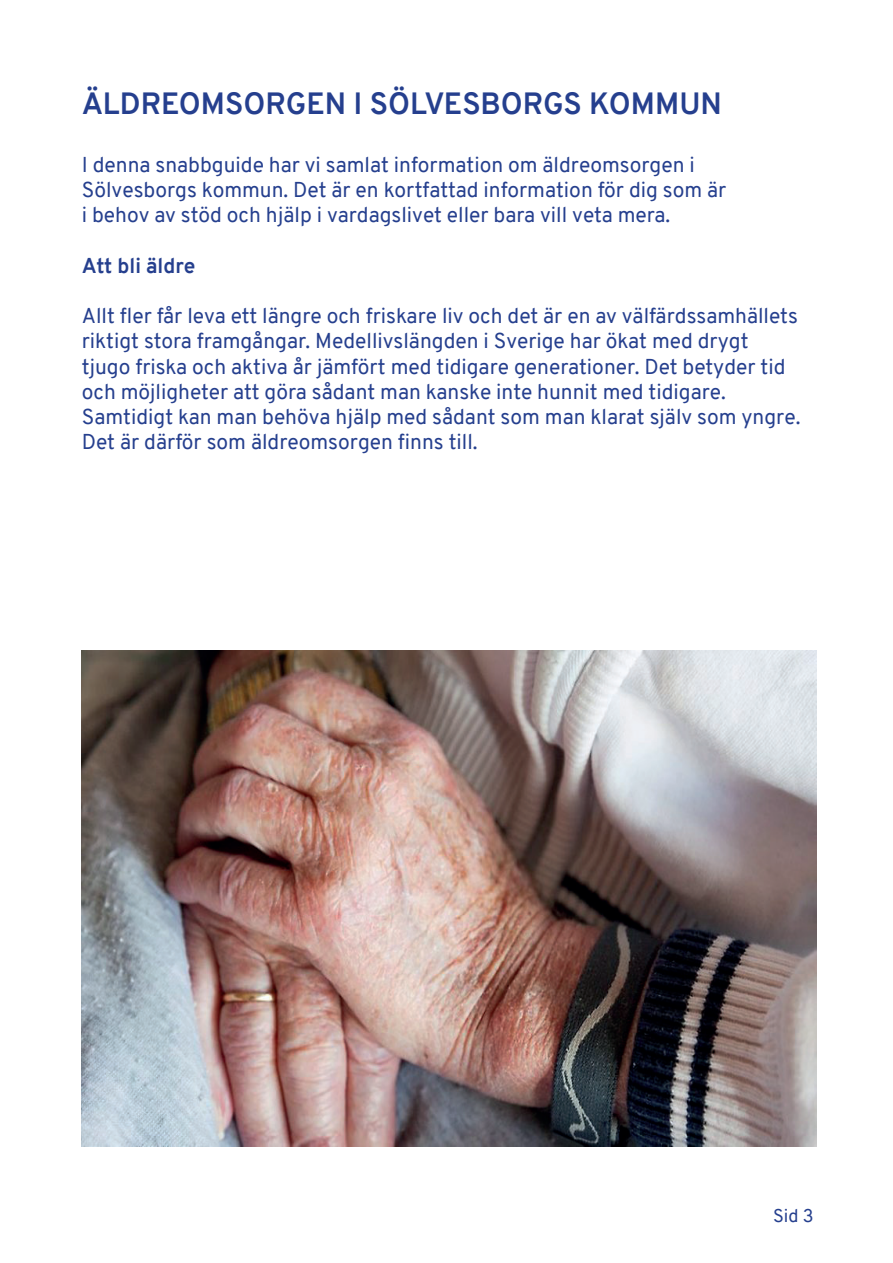
<style>
.page{position:relative;width:893px;height:1263px;background:#fff}
.page>*{position:absolute;margin:0;border:0;box-sizing:border-box;transform-origin:0 0}
.t1{font:700 30px "Overpass";color:#253f8e}
.t2{font:21px/25.2px "Overpass";color:#253f8e}
.t3{font:700 21px "Overpass";color:#253f8e}
.t4{font:18px "Overpass";color:#253f8e}
</style>
<div class="page">
<img style="left:82px;top:651px;width:734px;height:495px">
<h1 class="t1" style="left:82px;top:82px;width:642px">ÄLDREOMSORGEN I SÖLVESBORGS KOMMUN</h1>
<p class="t2" style="left:82px;top:152px;width:646px">I denna snabbguide har vi samlat information om äldreomsorgen i<br>Sölvesborgs kommun. Det är en kortfattad information för dig som är i behov av stöd och hjälp i vardagslivet eller bara vill veta mera.</p>
<p class="t3" style="left:82px;top:250px;width:115px">Att bli äldre</p>
<p class="t2" style="left:82px;top:303px;width:720px">Allt fler får leva ett längre och friskare liv och det är en av välfärdssamhällets riktigt stora framgångar. Medellivslängden i Sverige har ökat med drygt tjugo friska och aktiva år jämfört med tidigare generationer. Det betyder tid och möjligheter att göra sådant man kanske inte hunnit med tidigare.<br>Samtidigt kan man behöva hjälp med sådant som man klarat själv som yngre.<br>Det är därför som äldreomsorgen finns till.</p>
<p class="t4" style="left:773px;top:1203px;width:42px">Sid 3</p>
</div>
